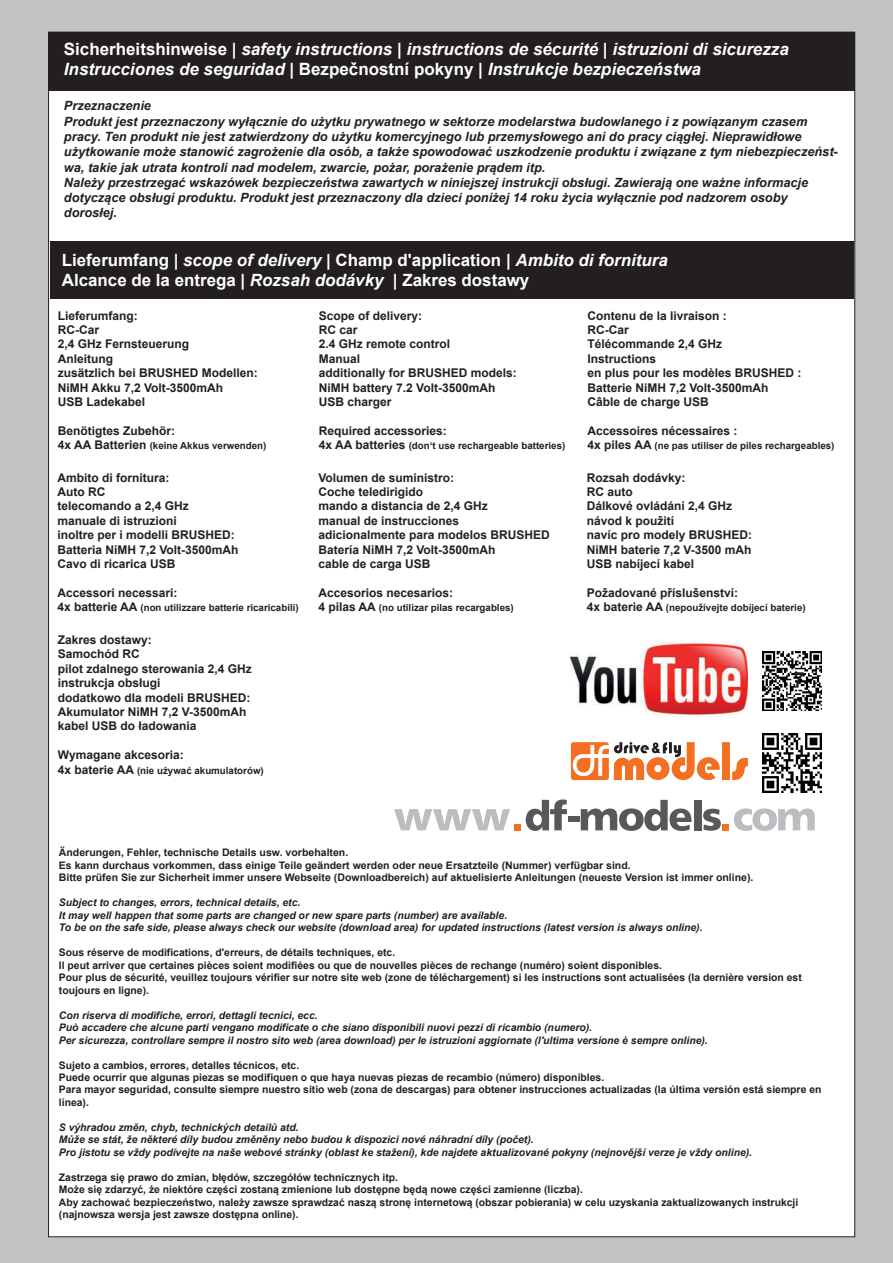
<style>
.page{position:relative;width:893px;height:1263px;background:#c2c3c5}
.page>*{position:absolute;margin:0;border:0;box-sizing:border-box;transform-origin:0 0}
.t1{font:700 19.5px "Arial";color:#231f20}
.t2{font:italic 700 16.95px/20.4px "Arial";color:#fff}
.t3{font:700 16.95px/20.2px "Arial";color:#fff}
.t4{font:italic 700 12.75px/15.3px "Arial";color:#231f20}
.t5{font:700 12px/14.4px "Arial";color:#231f20}
.t6{font:700 10.35px/12.5px "Arial";color:#231f20}
.t7{font:italic 700 10.35px/12.5px "Arial";color:#231f20}
.t8{font:700 9.75px "Arial";color:#231f20}
.s1{font-style:normal}
.s2{font-style:italic}
.s3{font-size:12px}
</style>
<div class="page">
<div style="left:48px;top:32px;width:807px;height:1205px;background:#fff;border:1px solid #231f20"></div>
<div style="left:48px;top:32px;width:807px;height:58px;background:#231f20"></div>
<img style="left:571px;top:641px;width:177px;height:76px">
<img style="left:762px;top:652px;width:59px;height:58px">
<img style="left:762px;top:733px;width:59px;height:59px">
<svg style="left:571px;top:742px;width:177px;height:38px"></svg>
<svg style="left:394px;top:809px;width:116px;height:21px"></svg>
<div style="left:514px;top:824px;width:7px;height:6px;background:#f36f21"></div>
<svg style="left:526px;top:799px;width:41px;height:32px"></svg>
<div style="left:568px;top:816px;width:11px;height:5px;background:#57585a"></div>
<svg style="left:581px;top:800px;width:111px;height:31px"></svg>
<div style="left:694px;top:800px;width:7px;height:30px;background:#57585a"></div>
<svg style="left:703px;top:809px;width:18px;height:22px"></svg>
<div style="left:722px;top:824px;width:7px;height:6px;background:#f36f21"></div>
<svg style="left:734px;top:808px;width:81px;height:23px"></svg>
<div style="left:50px;top:242px;width:803px;height:57px;background:#231f20"></div>
<h2 class="t2" style="left:64px;top:40px;width:726px"><span class="s1">Sicherheitshinweise |</span> safety instructions | instructions de sÈcuritÈ <span class="s1">|</span> istruzioni di sicurezza<br>Instrucciones de seguridad | <span class="s1">Bezpečnostní pokyny |</span> Instrukcje bezpieczeństwa</h2>
<p class="t4" style="left:64px;top:99px;width:775px">Przeznaczenie<br>Produkt jest przeznaczony wyłącznie do użytku prywatnego w sektorze modelarstwa budowlanego i z powiązanym czasem pracy. Ten produkt nie jest zatwierdzony do użytku komercyjnego lub przemysłowego ani do pracy ciągłej. Nieprawidłowe użytkowanie może stanowić zagrożenie dla osób, a także spowodować uszkodzenie produktu i związane z tym niebezpieczeńst&shy;wa, takie jak utrata kontroli nad modelem, zwarcie, pożar, porażenie prądem itp.<br>Należy przestrzegać wskazówek bezpieczeństwa zawartych w niniejszej instrukcji obsługi. Zawierają one ważne informacje dotyczące obsługi produktu. Produkt jest przeznaczony dla dzieci poniżej 14 roku życia wyłącznie pod nadzorem osoby dorosłej.</p>
<h2 class="t3" style="left:62px;top:251px;width:607px">Lieferumfang | <span class="s2">scope of delivery |</span> Champ d'application | <span class="s2">Ambito di fornitura<br></span>Alcance de la entrega | <span class="s2">Rozsah dod·vky |</span> Zakres dostawy</h2>
<p class="t5" style="left:58px;top:309px;width:202px">Lieferumfang:<br>RC-Car<br>2,4 GHz Fernsteuerung<br>Anleitung<br>zus‰tzlich bei BRUSHED Modellen:<br>NiMH Akku 7,2 Volt-3500mAh<br>USB Ladekabel</p>
<p class="t5" style="left:58px;top:423px;width:119px">Benötigtes Zubehör:</p>
<p class="t8" style="left:58px;top:442px;width:210px"><span class="s3">4x AA Batterien</span> (keine Akkus verwenden)</p>
<p class="t5" style="left:319px;top:309px;width:200px">Scope of delivery:<br>RC car<br>2.4 GHz remote control<br>Manual<br>additionally for BRUSHED models:<br>NiMH battery 7.2 Volt-3500mAh<br>USB charger</p>
<p class="t5" style="left:319px;top:424px;width:130px">Required accessories:</p>
<p class="t8" style="left:319px;top:442px;width:248px"><span class="s3">4x AA batteries</span> (donët use rechargeable batteries)</p>
<p class="t5" style="left:587px;top:309px;width:216px">Contenu de la livraison :<br>RC-Car<br>TÈlÈcommande 2,4 GHz<br>Instructions<br>en plus pour les modËles BRUSHED :<br>Batterie NiMH 7,2 Volt-3500mAh<br>C‚ble de charge USB</p>
<p class="t5" style="left:587px;top:424px;width:152px">Accessoires nÈcessaires :</p>
<p class="t8" style="left:587px;top:442px;width:249px"><span class="s3">4x piles AA</span> (ne pas utiliser de piles rechargeables)</p>
<p class="t5" style="left:57px;top:471px;width:183px">Ambito di fornitura:<br>Auto RC<br>telecomando a 2,4 GHz manuale di istruzioni<br>inoltre per i modelli BRUSHED:<br>Batteria NiMH 7,2 Volt-3500mAh<br>Cavo di ricarica USB</p>
<p class="t5" style="left:57px;top:586px;width:122px">Accessori necessari:</p>
<p class="t8" style="left:57px;top:604px;width:243px"><span class="s3">4x batterie AA</span> (non utilizzare batterie ricaricabili)</p>
<p class="t5" style="left:58px;top:633px;width:196px">Zakres dostawy:<br>SamochÛd RC<br>pilot zdalnego sterowania 2,4 GHz instrukcja obsługi<br>dodatkowo dla modeli BRUSHED:<br>Akumulator NiMH 7,2 V-3500mAh kabel USB do ładowania</p>
<p class="t5" style="left:58px;top:749px;width:127px">Wymagane akcesoria:</p>
<p class="t8" style="left:58px;top:763px;width:207px"><span class="s3">4x baterie AA</span> (nie używać akumulatorów)</p>
<p class="t5" style="left:318px;top:471px;width:233px">Volumen de suministro:<br>Coche teledirigido<br>mando a distancia de 2,4 GHz<br>manual de instrucciones<br>adicionalmente para modelos BRUSHED<br>BaterÌa NiMH 7,2 Volt-3500mAh<br>cable de carga USB</p>
<p class="t5" style="left:318px;top:586px;width:136px">Accesorios necesarios:</p>
<p class="t8" style="left:318px;top:604px;width:197px"><span class="s3">4 pilas AA</span> (no utilizar pilas recargables)</p>
<p class="t5" style="left:587px;top:471px;width:167px">Rozsah dod·vky:<br>RC auto<br>D·lkovÈ ovl·d·nÌ 2,4 GHz návod k použití<br>navÌc pro modely BRUSHED:<br>NiMH baterie 7,2 V-3500 mAh<br>USB nabÌjecÌ kabel</p>
<p class="t5" style="left:587px;top:585px;width:153px">Požadované příslušenství:</p>
<p class="t8" style="left:587px;top:601px;width:220px"><span class="s3">4x baterie AA</span> (nepoužívejte dobíjecí baterie)</p>
<h1 class="t1" style="left:793px;top:672px;width:12px">7</h1>
<p class="t6" style="left:59px;top:847px;width:696px">ƒnderungen, Fehler, technische Details usw. vorbehalten.<br>Es kann durchaus vorkommen, dass einige Teile ge‰ndert werden oder neue Ersatzteile (Nummer) verf¸gbar sind.<br>Bitte pr¸fen Sie zur Sicherheit immer unsere Webseite (Downloadbereich) auf aktuelisierte Anleitungen (neueste Version ist immer online).</p>
<p class="t7" style="left:59px;top:897px;width:645px">Subject to changes, errors, technical details, etc.<br>It may well happen that some parts are changed or new spare parts (number) are available.<br>To be on the safe side, please always check our website (download area) for updated instructions (latest version is always online).</p>
<p class="t6" style="left:59px;top:947px;width:744px">Sous rÈserve de modifications, d'erreurs, de dÈtails techniques, etc.<br>Il peut arriver que certaines piËces soient modifiÈes ou que de nouvelles piËces de rechange (numÈro) soient disponibles.<br>Pour plus de sÈcuritÈ, veuillez toujours vÈrifier sur notre site web (zone de tÈlÈchargement) si les instructions sont actualisÈes (la derniËre version est toujours en ligne).</p>
<p class="t7" style="left:59px;top:1010px;width:650px">Con riserva di modifiche, errori, dettagli tecnici, ecc.<br>PuÚ accadere che alcune parti vengano modificate o che siano disponibili nuovi pezzi di ricambio (numero).<br>Per sicurezza, controllare sempre il nostro sito web (area download) per le istruzioni aggiornate (l'ultima versione Ë sempre online).</p>
<p class="t6" style="left:59px;top:1059px;width:764px">Sujeto a cambios, errores, detalles tÈcnicos, etc.<br>Puede ocurrir que algunas piezas se modifiquen o que haya nuevas piezas de recambio (número) disponibles.<br>Para mayor seguridad, consulte siempre nuestro sitio web (zona de descargas) para obtener instrucciones actualizadas (la última versión está siempre en lÌnea).</p>
<p class="t7" style="left:59px;top:1121px;width:695px">S výhradou změn, chyb, technických detailů atd.<br>Může se stát, že některé díly budou změněny nebo budou k dispozici nové náhradní díly (počet).<br>Pro jistotu se vždy podívejte na naše webové stránky (oblast ke stažení), kde najdete aktualizované pokyny (nejnovější verze je vždy online).</p>
<p class="t6" style="left:59px;top:1171px;width:741px">Zastrzega się prawo do zmian, błędów, szczegółów technicznych itp.<br>Może się zdarzyć, że niektóre części zostaną zmienione lub dostępne będą nowe części zamienne (liczba).<br>Aby zachować bezpieczeństwo, należy zawsze sprawdzać naszą stronę internetową (obszar pobierania) w celu uzyskania zaktualizowanych instrukcji (najnowsza wersja jest zawsze dostępna online).</p>
</div>
